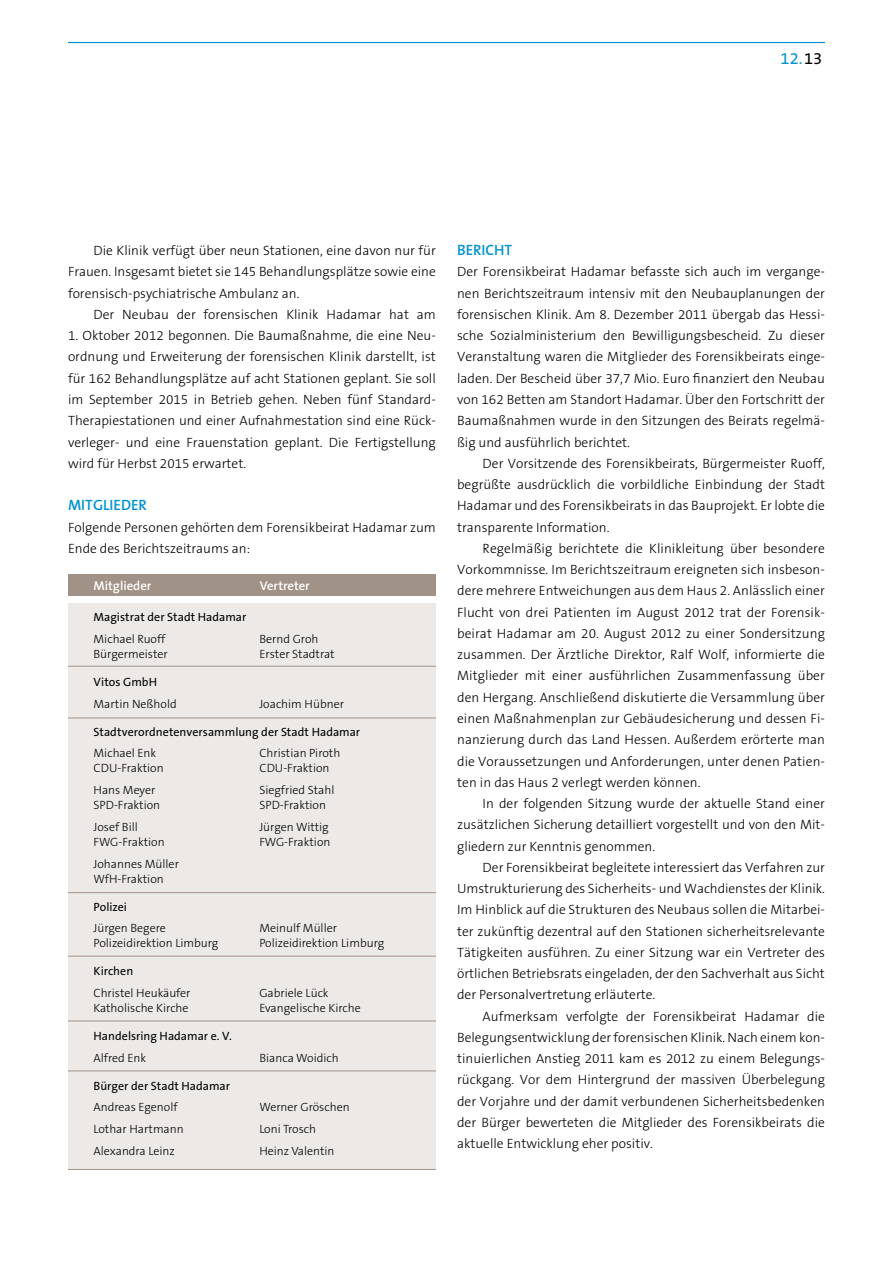
<style>
.page{position:relative;width:893px;height:1263px;background:#fff}
.page>*{position:absolute;margin:0;border:0;box-sizing:border-box;transform-origin:0 0}
.t1{font:16.5px "The Sans B5 Plain";color:#0093d1}
.t2{font:600 15px "The Sans";color:#0093d1}
.t3{font:300 13.5px/21.3px "The Sans B3";color:#000;text-align:justify}
.t4{font:600 12.75px "The Sans";color:#fff}
.t5{font:300 12px/15px "The Sans B3";color:#000}
.t6{font:12px "The Sans B5 Plain";letter-spacing:.005em;color:#000}
.s1{color:#000}
</style>
<div class="page">
<div style="left:68px;top:574px;width:368px;height:21px;background:#a19288"></div>
<div style="left:68px;top:603px;width:368px;height:566px;background:#ece9e7"></div>
<hr style="left:68px;top:892px;width:368px;height:1px;background:#a19288">
<hr style="left:68px;top:717px;width:368px;height:1px;background:#a19288">
<hr style="left:68px;top:1070px;width:368px;height:1px;background:#a19288">
<hr style="left:68px;top:956px;width:368px;height:1px;background:#a19288">
<hr style="left:68px;top:666px;width:368px;height:1px;background:#a19288">
<hr style="left:68px;top:1169px;width:368px;height:1px;background:#a19288">
<hr style="left:68px;top:1020px;width:368px;height:1px;background:#a19288">
<hr style="left:68px;top:42px;width:757px;height:1px;background:#0093d1">
<p class="t1" style="left:781px;top:49px;width:43px">12.<span class="s1">13</span></p>
<p class="t3" style="left:68px;top:240px;width:369px;text-indent:26px">Die Klinik verfügt über neun Stationen, eine davon nur für Frauen. Insgesamt bietet sie 145 Behandlungsplätze sowie eine forensisch-psychiatrische Ambulanz an.</p>
<p class="t3" style="left:94px;top:304px;width:344px">Der Neubau der forensischen Klinik Hadamar hat am</p>
<p class="t3" style="left:68px;top:325px;width:369px">1. Oktober 2012 begonnen. Die Baumaßnahme, die eine Neu&shy;ordnung und Erweiterung der forensischen Klinik darstellt, ist für 162 Behandlungsplätze auf acht Stationen geplant. Sie soll im September 2015 in Betrieb gehen. Neben fünf Standard-Therapiestationen und einer Aufnahmestation sind eine Rück&shy;verleger- und eine Frauenstation geplant. Die Fertigstellung wird für Herbst 2015 erwartet.</p>
<p class="t2" style="left:68px;top:493px;width:22px">Mitglieder</p>
<p class="t3" style="left:68px;top:517px;width:369px">Folgende Personen gehörten dem Forensikbeirat Hadamar zum<br>Ende des Berichtszeitraums an:</p>
<p class="t4" style="left:94px;top:575px;width:59px">Mitglieder</p>
<p class="t4" style="left:260px;top:575px;width:51px">Vertreter</p>
<p class="t6" style="left:94px;top:611px;width:154px">Magistrat der Stadt Hadamar</p>
<p class="t5" style="left:94px;top:632px;width:73px">Michael Ruoff</p>
<p class="t5" style="left:259px;top:632px;width:61px">Bernd Groh</p>
<p class="t5" style="left:94px;top:647px;width:76px">Bürgermeister</p>
<p class="t5" style="left:259px;top:647px;width:77px">Erster Stadtrat</p>
<p class="t6" style="left:94px;top:675px;width:65px">Vitos GmbH</p>
<p class="t5" style="left:94px;top:696px;width:85px">Martin Neßhold</p>
<p class="t5" style="left:259px;top:696px;width:86px">Joachim Hübner</p>
<p class="t6" style="left:94px;top:725px;width:268px">Stadtverordnetenversammlung der Stadt Hadamar</p>
<p class="t5" style="left:94px;top:746px;width:64px">Michael Enk</p>
<p class="t5" style="left:259px;top:746px;width:82px">Christian Piroth</p>
<p class="t5" style="left:94px;top:761px;width:72px">CDU-Fraktion</p>
<p class="t5" style="left:259px;top:761px;width:72px">CDU-Fraktion</p>
<p class="t5" style="left:94px;top:783px;width:63px">Hans Meyer</p>
<p class="t5" style="left:259px;top:783px;width:77px">Siegfried Stahl</p>
<p class="t5" style="left:94px;top:798px;width:68px">SPD-Fraktion</p>
<p class="t5" style="left:259px;top:798px;width:68px">SPD-Fraktion</p>
<p class="t5" style="left:94px;top:820px;width:46px">Josef Bill</p>
<p class="t5" style="left:259px;top:820px;width:71px">Jürgen Wittig</p>
<p class="t5" style="left:94px;top:835px;width:73px">FWG-Fraktion</p>
<p class="t5" style="left:259px;top:835px;width:73px">FWG-Fraktion</p>
<p class="t5" style="left:94px;top:856px;width:87px">Johannes Müller<br>WfH-Fraktion</p>
<p class="t6" style="left:94px;top:900px;width:35px">Polizei</p>
<p class="t5" style="left:94px;top:921px;width:74px">Jürgen Begere</p>
<p class="t5" style="left:259px;top:921px;width:79px">Meinulf Müller</p>
<p class="t5" style="left:94px;top:936px;width:126px">Polizeidirektion Limburg</p>
<p class="t5" style="left:259px;top:936px;width:126px">Polizeidirektion Limburg</p>
<p class="t6" style="left:94px;top:965px;width:41px">Kirchen</p>
<p class="t5" style="left:94px;top:986px;width:98px">Christel Heukäufer</p>
<p class="t5" style="left:259px;top:986px;width:71px">Gabriele Lück</p>
<p class="t5" style="left:94px;top:1001px;width:97px">Katholische Kirche</p>
<p class="t5" style="left:259px;top:1001px;width:103px">Evangelische Kirche</p>
<p class="t6" style="left:94px;top:1029px;width:140px">Handelsring Hadamar e. V.</p>
<p class="t5" style="left:94px;top:1050px;width:54px">Alfred Enk</p>
<p class="t5" style="left:259px;top:1050px;width:81px">Bianca Woidich</p>
<p class="t6" style="left:94px;top:1079px;width:138px">Bürger der Stadt Hadamar</p>
<p class="t5" style="left:94px;top:1100px;width:86px">Andreas Egenolf</p>
<p class="t5" style="left:259px;top:1100px;width:92px">Werner Gröschen</p>
<p class="t5" style="left:94px;top:1122px;width:92px">Lothar Hartmann</p>
<p class="t5" style="left:259px;top:1122px;width:58px">Loni Trosch</p>
<p class="t5" style="left:94px;top:1143px;width:83px">Alexandra Leinz</p>
<p class="t5" style="left:259px;top:1143px;width:77px">Heinz Valentin</p>
<p class="t2" style="left:457px;top:238px;width:9px">Bericht</p>
<p class="t3" style="left:457px;top:262px;width:369px">Der Forensikbeirat Hadamar befasste sich auch im vergange&shy;nen Berichtszeitraum intensiv mit den Neubauplanungen der forensischen Klinik. Am 8. Dezember 2011 übergab das Hessi&shy;sche Sozialministerium den Bewilligungsbescheid. Zu dieser Veranstaltung waren die Mitglieder des Forensikbeirats einge&shy;laden. Der Bescheid über 37,7 Mio. Euro finanziert den Neubau von 162 Betten am Standort Hadamar. Über den Fortschritt der Baumaßnahmen wurde in den Sitzungen des Beirats regelmä&shy;ßig und ausführlich berichtet.</p>
<p class="t3" style="left:457px;top:453px;width:369px;text-indent:26px">Der Vorsitzende des Forensikbeirats, Bürgermeister Ruoff, begrüßte ausdrücklich die vorbildliche Einbindung der Stadt Hadamar und des Forensikbeirats in das Bauprojekt. Er lobte die transparente Information.</p>
<p class="t3" style="left:457px;top:538px;width:369px;text-indent:26px">Regelmäßig berichtete die Klinikleitung über besondere Vorkommnisse. Im Berichtszeitraum ereigneten sich insbeson&shy;dere mehrere Entweichungen aus dem Haus 2. Anlässlich einer Flucht von drei Patienten im August 2012 trat der Forensik&shy;beirat Hadamar am 20. August 2012 zu einer Sondersitzung zusammen. Der Ärztliche Direktor, Ralf Wolf, informierte die Mitglieder mit einer ausführlichen Zusammenfassung über den Hergang. Anschließend diskutierte die Versammlung über einen Maßnahmenplan zur Gebäudesicherung und dessen Fi&shy;nanzierung durch das Land Hessen. Außerdem erörterte man die Voraussetzungen und Anforderungen, unter denen Patien&shy;ten in das Haus 2 verlegt werden können.</p>
<p class="t3" style="left:457px;top:793px;width:369px;text-indent:26px">In der folgenden Sitzung wurde der aktuelle Stand einer zusätzlichen Sicherung detailliert vorgestellt und von den Mit&shy;gliedern zur Kenntnis genommen.</p>
<p class="t3" style="left:457px;top:857px;width:369px;text-indent:26px">Der Forensikbeirat begleitete interessiert das Verfahren zur Umstrukturierung des Sicherheits- und Wachdienstes der Klinik.<br>Im Hinblick auf die Strukturen des Neubaus sollen die Mitarbei&shy;ter zukünftig dezentral auf den Stationen sicherheitsrelevante Tätigkeiten ausführen. Zu einer Sitzung war ein Vertreter des örtlichen Betriebsrats eingeladen, der den Sachverhalt aus Sicht der Personalvertretung erläuterte.</p>
<p class="t3" style="left:457px;top:1006px;width:369px;text-indent:26px">Aufmerksam verfolgte der Forensikbeirat Hadamar die Belegungsentwicklung der forensischen Klinik. Nach einem kon&shy;tinuierlichen Anstieg 2011 kam es 2012 zu einem Belegungs&shy;rückgang. Vor dem Hintergrund der massiven Überbelegung der Vorjahre und der damit verbundenen Sicherheitsbedenken der Bürger bewerteten die Mitglieder des Forensikbeirats die aktuelle Entwicklung eher positiv.</p>
</div>
